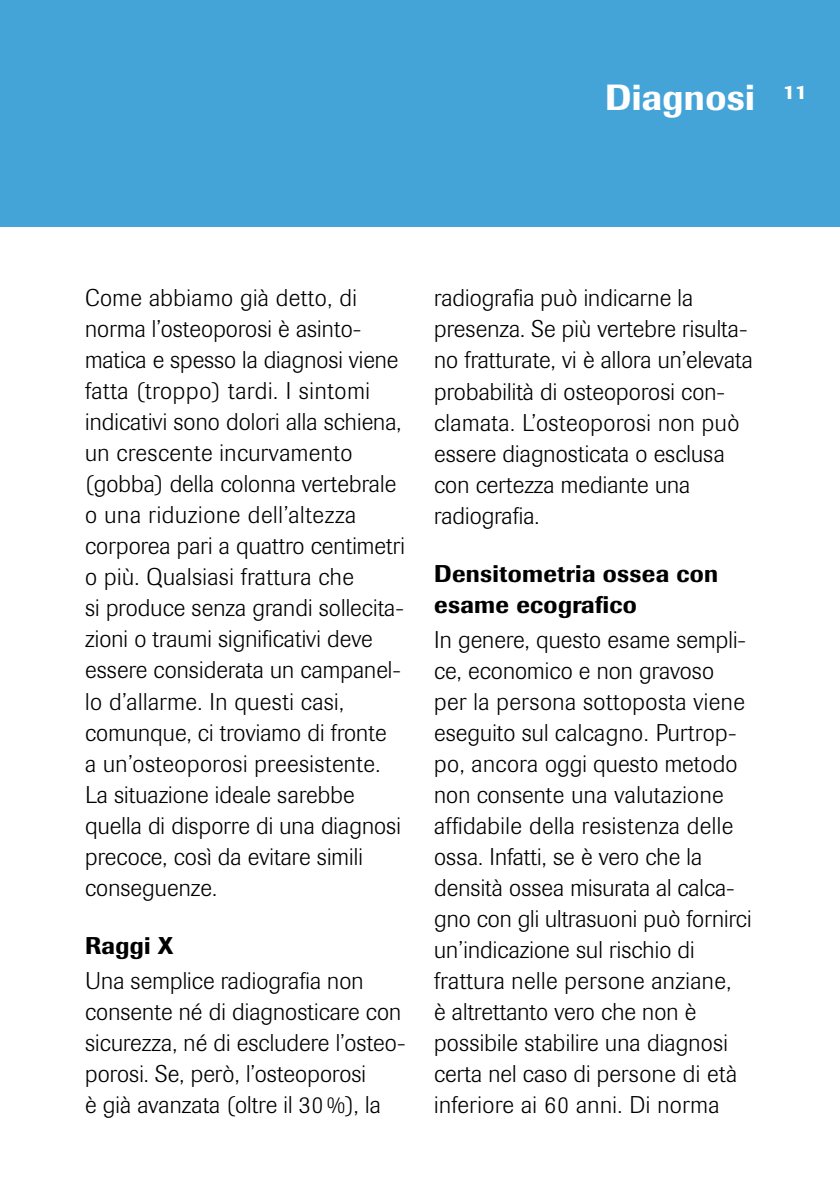
<style>
.page{position:relative;width:840px;height:1191px;background:#fff}
.page>*{position:absolute;margin:0;border:0;box-sizing:border-box;transform-origin:0 0}
.t1{font:500 36px "Imago";letter-spacing:.01em;color:#fff}
.t2{font:300 24px/31px "Imago";letter-spacing:.005em;color:#000}
.t3{font:500 24px/31px "Imago";letter-spacing:.015em;color:#000}
.t4{font:500 20px "Imago";color:#fff}
</style>
<div class="page">
<div style="left:0;top:0;width:839px;height:227px;background:#44a4d8"></div>
<h1 class="t1" style="left:605px;top:76px;width:151px">Diagnosi</h1>
<p class="t4" style="left:782px;top:80px;width:25px">11</p>
<p class="t2" style="left:85px;top:283px;width:321px">Come abbiamo già detto, di norma l’osteoporosi è asinto&shy;matica e spesso la diagnosi viene fatta (troppo) tardi. I sintomi indicativi sono dolori alla schiena, un crescente incurvamento (gobba) della colonna vertebrale o una riduzione dell’altezza corporea pari a quattro centimetri o più. Qualsiasi frattura che<br>si produce senza grandi sollecita&shy;zioni o traumi significativi deve essere considerata un campanel&shy;lo d’allarme. In questi casi, comunque, ci troviamo di fronte<br>a un’osteoporosi preesistente.<br>La situazione ideale sarebbe quella di disporre di una diagnosi precoce, così da evitare simili conseguenze.</p>
<p class="t3" style="left:85px;top:929px;width:90px">Raggi X</p>
<p class="t2" style="left:85px;top:965px;width:322px">Una semplice radiografia non consente né di diagnosticare con sicurezza, né di escludere l’osteo&shy;porosi. Se, però, l’osteoporosi<br>è già avanzata (oltre il 30%), la</p>
<p class="t2" style="left:434px;top:283px;width:320px">radiografia può indicarne la presenza. Se più vertebre risulta&shy;no fratturate, vi è allora un’elevata probabilità di osteoporosi con&shy;clamata. L’osteoporosi non può essere diagnosticata o esclusa con certezza mediante una radiografia.</p>
<p class="t3" style="left:434px;top:557px;width:285px">Densitometria ossea con esame ecografico</p>
<p class="t2" style="left:434px;top:624px;width:319px">In genere, questo esame sempli&shy;ce, economico e non gravoso per la persona sottoposta viene eseguito sul calcagno. Purtrop&shy;po, ancora oggi questo metodo non consente una valutazione affidabile della resistenza delle ossa. Infatti, se è vero che la densità ossea misurata al calca&shy;gno con gli ultrasuoni può fornirci un’indicazione sul rischio di frattura nelle persone anziane,<br>è altrettanto vero che non è possibile stabilire una diagnosi certa nel caso di persone di età inferiore ai 60 anni. Di norma</p>
</div>
